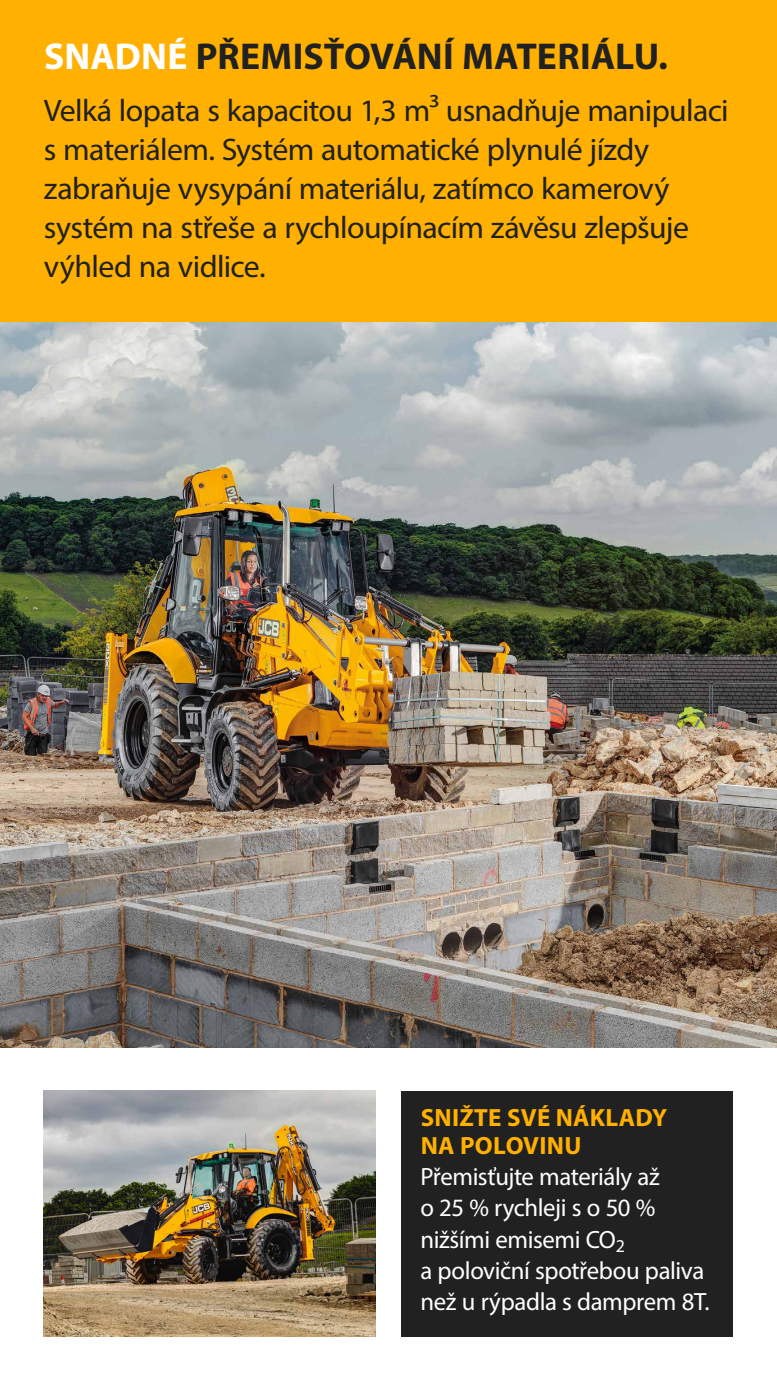
<style>
.page{position:relative;width:777px;height:1380px;background:#fff}
.page>*{position:absolute;margin:0;border:0;box-sizing:border-box;transform-origin:0 0}
.t1{font:700 37.5px "Myriad Pro";color:#212121}
.t2{font:31.25px/39.1px "Myriad Pro";letter-spacing:-.02em;color:#212121}
.t3{font:25px/31.2px "Myriad Pro";letter-spacing:-.02em;color:#fff}
.t4{font:700 25px/27.5px "Myriad Pro";letter-spacing:.01em;color:#ffb000}
.s1{color:#fff}
</style>
<div class="page">
<img style="left:0;top:321px;width:776px;height:726px">
<div style="left:0;top:0;width:776px;height:321px;background:#ffb000"></div>
<div style="left:401px;top:1091px;width:331px;height:245px;background:#212121"></div>
<img style="left:44px;top:1091px;width:331px;height:245px">
<p class="t1" style="left:44px;top:32px;width:625px"><span class="s1">SNADNÉ</span> PŘEMISŤOVÁNÍ MATERIÁLU.</p>
<p class="t2" style="left:44px;top:91px;width:686px">Velká lopata s kapacitou 1,3 m³ usnadňuje manipulaci s materiálem. Systém automatické plynulé jízdy zabraňuje vysypání materiálu, zatímco kamerový systém na střeše a rychloupínacím závěsu zlepšuje výhled na vidlice.</p>
<p class="t4" style="left:420px;top:1104px;width:248px">SNIŽTE SVÉ NÁKLADY<br>NA POLOVINU</p>
<p class="t3" style="left:420px;top:1161px;width:290px">Přemisťujte materiály až<br>o 25 % rychleji s o 50 % nižšími emisemi CO<sub>2<br></sub>a poloviční spotřebou paliva než u rýpadla s damprem 8T.</p>
</div>
